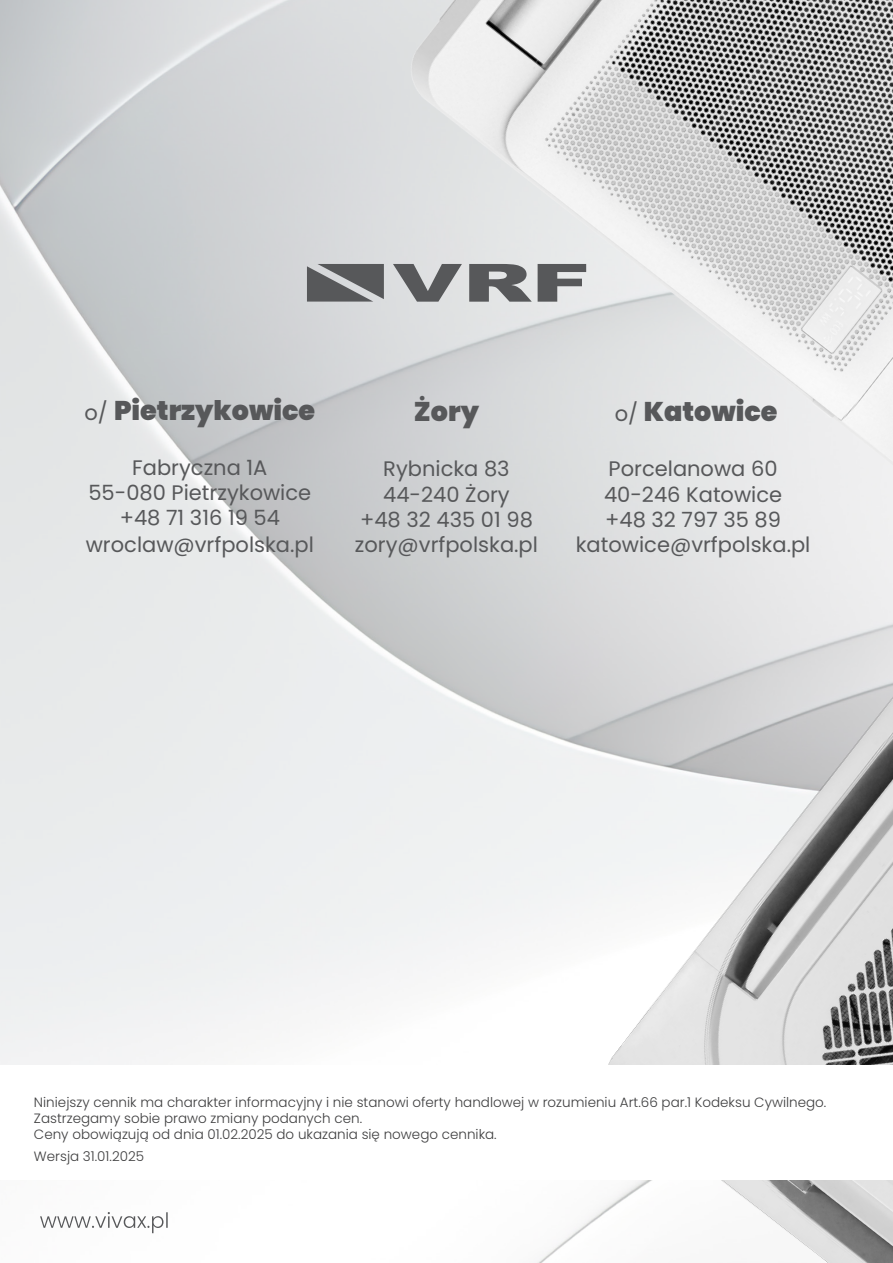
<style>
.page{position:relative;width:893px;height:1263px;background:#fff}
.page>*{position:absolute;margin:0;border:0;box-sizing:border-box;transform-origin:0 0}
.t1{font:900 27px "Poppins";color:#57585a}
.t2{font:21px "Poppins";color:#57585a}
.t3{font:300 13.5px/16.2px "Poppins";color:#3e3e3f}
.s1{font-weight:400;font-size:21px}
</style>
<div class="page">
<img style="left:530px;top:539px;width:363px;height:724px">
<img style="left:340px;top:0;width:553px;height:539px">
<div style="left:0;top:1065px;width:893px;height:115px;background:#fff"></div>
<svg style="left:40px;top:1212px;width:128px;height:21px"></svg>
<svg style="left:307px;top:264px;width:77px;height:38px;background:#707274"></svg>
<svg style="left:538px;top:264px;width:48px;height:38px;background:#8c8e8f"></svg>
<svg style="left:469px;top:264px;width:63px;height:38px;background:#7f8082"></svg>
<svg style="left:393px;top:264px;width:69px;height:38px;background:#9a9b9d"></svg>
<p class="t1" style="left:85px;top:395px;width:232px"><span class="s1">o/</span> Pietrzykowice</p>
<p class="t2" style="left:132px;top:455px;width:137px">Fabryczna 1A</p>
<p class="t2" style="left:88px;top:480px;width:224px">55-080 Pietrzykowice</p>
<p class="t2" style="left:120px;top:505px;width:162px">+48 71 316 19 54</p>
<p class="t2" style="left:86px;top:532px;width:230px">wroclaw@vrfpolska.pl</p>
<p class="t1" style="left:414px;top:396px;width:67px">Żory</p>
<p class="t2" style="left:383px;top:457px;width:128px">Rybnicka 83</p>
<p class="t2" style="left:383px;top:482px;width:128px">44-240 Żory</p>
<p class="t2" style="left:360px;top:507px;width:174px">+48 32 435 01 98</p>
<p class="t2" style="left:355px;top:532px;width:184px">zory@vrfpolska.pl</p>
<p class="t1" style="left:615px;top:396px;width:164px"><span class="s1">o/</span> Katowice</p>
<p class="t2" style="left:609px;top:457px;width:170px">Porcelanowa 60</p>
<p class="t2" style="left:604px;top:482px;width:180px">40-246 Katowice</p>
<p class="t2" style="left:605px;top:507px;width:177px">+48 32 797 35 89</p>
<p class="t2" style="left:576px;top:532px;width:236px">katowice@vrfpolska.pl</p>
<p class="t3" style="left:34px;top:1094px;width:794px">Niniejszy cennik ma charakter informacyjny i nie stanowi oferty handlowej w rozumieniu Art.66 par.1 Kodeksu Cywilnego.<br>Zastrzegamy sobie prawo zmiany podanych cen.</p>
<p class="t3" style="left:34px;top:1127px;width:464px">Ceny obowiązują od dnia 01.02.2025 do ukazania się nowego cennika.</p>
<p class="t3" style="left:34px;top:1148px;width:112px">Wersja 31.01.2025</p>
</div>
